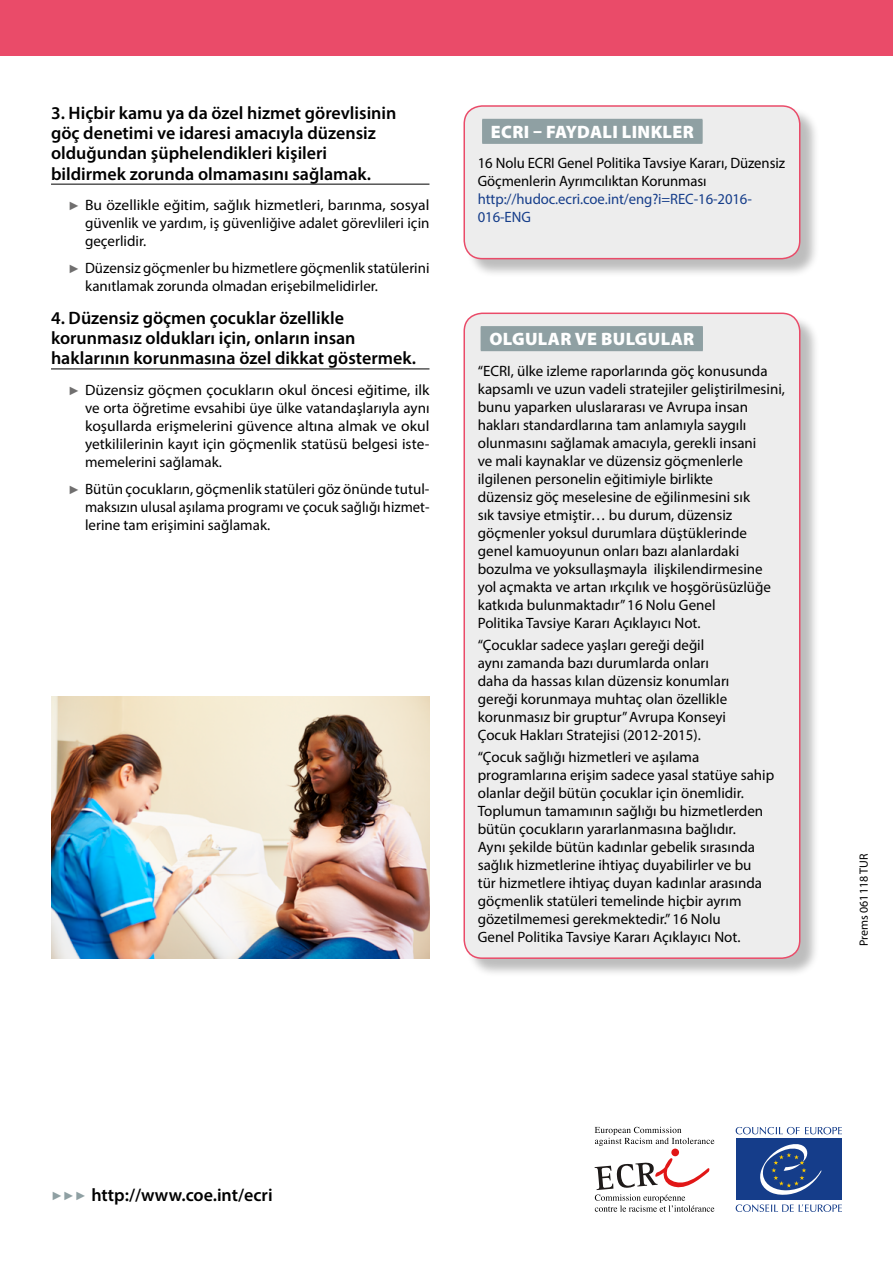
<style>
.page{position:relative;width:893px;height:1263px;background:#fff}
.page>*{position:absolute;margin:0;border:0;box-sizing:border-box;transform-origin:0 0}
.t1{font:600 18px/20.2px "Myriad Pro";color:#000}
.t2{font:900 18px "Myriad Pro";letter-spacing:.02em;color:#fff}
.t3{font:15px/18px "Myriad Pro";color:#000}
.t4{font:15px/18px "Myriad Pro";color:#000;text-align:justify;scale:1.04 1}
.t5{font:15px/18px "Myriad Pro";letter-spacing:-.005em;color:#153d8a}
.t6{font:12px "Myriad Pro";color:#000}
.s1{font-family:"Arial";font-size:12px;color:#706f6f}
.s2{font-family:"Arial";font-weight:400;font-size:12px;color:#8fa0a3}
</style>
<div class="page">
<hr style="left:51px;top:184px;width:378px;height:1px;background:#000">
<hr style="left:51px;top:369px;width:378px;height:1px;background:#000">
<div style="left:0;top:0;width:893px;height:55px;background:#ea4b69"></div>
<svg style="left:595px;top:1127px;width:119px;height:19px"></svg>
<div style="left:671px;top:1148px;width:8px;height:8px;background:#e11717;border-radius:50%"></div>
<svg style="left:595px;top:1158px;width:119px;height:54px"></svg>
<svg style="left:736px;top:1127px;width:106px;height:7px"></svg>
<svg style="left:736px;top:1204px;width:106px;height:8px"></svg>
<div style="left:736px;top:1139px;width:106px;height:61px;background:#153d8a"></div>
<svg style="left:760px;top:1144px;width:62px;height:51px"></svg>
<div style="left:465px;top:314px;width:354px;height:663px;background:#000;opacity:.26"></div>
<div style="left:464px;top:313px;width:336px;height:645px;background:#ededed;border-radius:18px"></div>
<div style="left:481px;top:327px;width:222px;height:24px;background:#8fa0a3"></div>
<div style="left:481px;top:326px;width:222px;height:24px;background:#8fa0a3"></div>
<div style="left:463px;top:313px;width:337px;height:646px;border:2px solid #ea4b69;border-radius:18px"></div>
<img style="left:51px;top:697px;width:378px;height:262px">
<div style="left:465px;top:107px;width:354px;height:171px;background:#000;opacity:.26"></div>
<div style="left:464px;top:106px;width:336px;height:153px;background:#ededed;border-radius:18px"></div>
<div style="left:482px;top:120px;width:220px;height:24px;background:#99a8ab"></div>
<div style="left:482px;top:119px;width:220px;height:24px;background:#8fa0a3"></div>
<div style="left:463px;top:105px;width:337px;height:154px;border:2px solid #ea4b69;border-radius:18px"></div>
<p class="t1" style="left:51px;top:102px;width:347px">3. Hiçbir kamu ya da özel hizmet görevlisinin göç denetimi ve idaresi amacıyla düzensiz olduğundan şüphelendikleri kişileri bildirmek zorunda olmamasını sağlamak.</p>
<p class="t4" style="left:85px;top:196px;width:333px;text-indent:-17px"><span class="s1">►</span> Bu özellikle eğitim, sağlık hizmetleri, barınma, sosyal güvenlik ve yardım, iş güvenliğive adalet görevlileri için geçerlidir.</p>
<p class="t3" style="left:85px;top:258px;width:346px;text-indent:-17px"><span class="s1">►</span> Düzensiz göçmenler bu hizmetlere göçmenlik statülerini kanıtlamak zorunda olmadan erişebilmelidirler.</p>
<p class="t1" style="left:51px;top:307px;width:366px">4. Düzensiz göçmen çocuklar özellikle korunmasız oldukları için, onların insan haklarının korunmasına özel dikkat göstermek.</p>
<p class="t4" style="left:85px;top:381px;width:333px;text-indent:-17px"><span class="s1">►</span> Düzensiz göçmen çocukların okul öncesi eğitime, ilk ve orta öğretime evsahibi üye ülke vatandaşlarıyla aynı koşullarda erişmelerini güvence altına almak ve okul yetkililerinin kayıt için göçmenlik statüsü belgesi iste&shy;memelerini sağlamak.</p>
<p class="t3" style="left:85px;top:479px;width:346px;text-align:justify;text-indent:-17px"><span class="s1">►</span> Bütün çocukların, göçmenlik statüleri göz önünde tutul&shy;maksızın ulusal aşılama programı ve çocuk sağlığı hizmet&shy;lerine tam erişimini sağlamak.</p>
<p class="t2" style="left:491px;top:119px;width:204px">ECRI – FAYDALI LINKLER</p>
<p class="t3" style="left:478px;top:154px;width:309px">16 Nolu ECRI Genel Politika Tavsiye Kararı, Düzensiz<br>Göçmenlerin Ayrımcılıktan Korunması</p>
<p class="t5" style="left:478px;top:190px;width:276px">http://hudoc.ecri.coe.int/eng?i=REC-16-2016-<br>016-ENG</p>
<p class="t2" style="left:489px;top:327px;width:206px">OLGULAR VE BULGULAR</p>
<p class="t3" style="left:478px;top:361px;width:309px">“ECRI, ülke izleme raporlarında göç konusunda kapsamlı ve uzun vadeli stratejiler geliştirilmesini, bunu yaparken uluslararası ve Avrupa insan hakları standardlarına tam anlamıyla saygılı olunmasını sağlamak amacıyla, gerekli insani<br>ve mali kaynaklar ve düzensiz göçmenlerle ilgilenen personelin eğitimiyle birlikte<br>düzensiz göç meselesine de eğilinmesini sık<br>sık tavsiye etmiştir… bu durum, düzensiz göçmenler yoksul durumlara düştüklerinde genel kamuoyunun onları bazı alanlardaki bozulma ve yoksullaşmayla ilişkilendirmesine yol açmakta ve artan ırkçılık ve hoşgörüsüzlüğe katkıda bulunmaktadır” 16 Nolu Genel<br>Politika Tavsiye Kararı Açıklayıcı Not.</p>
<p class="t3" style="left:478px;top:636px;width:253px">“Çocuklar sadece yaşları gereği değil aynı zamanda bazı durumlarda onları daha da hassas kılan düzensiz konumları gereği korunmaya muhtaç olan özellikle korunmasız bir gruptur” Avrupa Konseyi Çocuk Hakları Stratejisi (2012-2015).</p>
<p class="t3" style="left:478px;top:748px;width:298px">“Çocuk sağlığı hizmetleri ve aşılama programlarına erişim sadece yasal statüye sahip olanlar değil bütün çocuklar için önemlidir.<br>Toplumun tamamının sağlığı bu hizmetlerden bütün çocukların yararlanmasına bağlıdır.<br>Aynı şekilde bütün kadınlar gebelik sırasında sağlık hizmetlerine ihtiyaç duyabilirler ve bu<br>tür hizmetlere ihtiyaç duyan kadınlar arasında göçmenlik statüleri temelinde hiçbir ayrım gözetilmemesi gerekmektedir.” 16 Nolu<br>Genel Politika Tavsiye Kararı Açıklayıcı Not.</p>
<p class="t6" style="left:856px;top:946px;width:94px;rotate:-90deg">Prems 061118 TUR</p>
<p class="t1" style="left:51px;top:1184px;width:223px"><span class="s2">►►►</span> http://www.coe.int/ecri</p>
</div>
